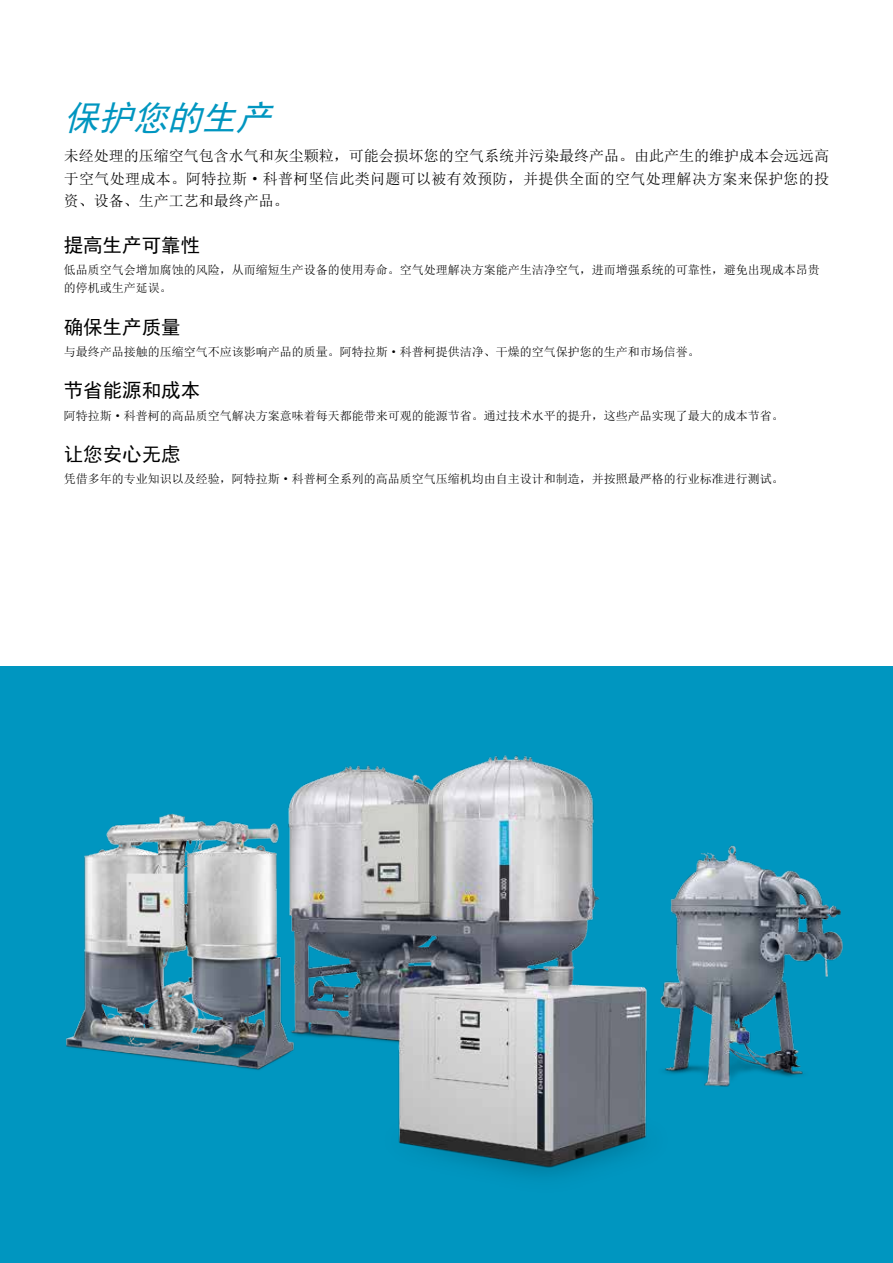
<style>
.page{position:relative;width:893px;height:1263px;background:#fff}
.page>*{position:absolute;margin:0;border:0;box-sizing:border-box;transform-origin:0 0}
.t1{font:italic 34.5px "Sim Hei";color:#0096c0}
.t2{font:19.5px "Sim Hei";color:#000}
.t3{font:15px/22.5px "Sim Sun";letter-spacing:.02em;color:#000;text-align:justify}
.t4{font:12px/18px "Sim Sun";color:#000}
</style>
<div class="page">
<div style="left:0;top:666px;width:893px;height:597px;background:#0096c0"></div>
<img style="left:66px;top:755px;width:777px;height:422px">
<h1 class="t1" style="left:64px;top:100px;width:218px">保护您的生产</h1>
<p class="t3" style="left:64px;top:144px;width:767px">未经处理的压缩空气包含水气和灰尘颗粒，可能会损坏您的空气系统并污染最终产品。由此产生的维护成本会远远高于空气处理成本。阿特拉斯·科普柯坚信此类问题可以被有效预防，并提供全面的空气处理解决方案来保护您的投资、设备、生产工艺和最终产品。</p>
<h2 class="t2" style="left:64px;top:235px;width:138px">提高生产可靠性</h2>
<p class="t4" style="left:64px;top:261px;width:758px">低品质空气会增加腐蚀的风险，从而缩短生产设备的使用寿命。空气处理解决方案能产生洁净空气，进而增强系统的可靠性，避免出现成本昂贵的停机或生产延误。</p>
<h2 class="t2" style="left:64px;top:317px;width:118px">确保生产质量</h2>
<p class="t4" style="left:64px;top:343px;width:638px">与最终产品接触的压缩空气不应该影响产品的质量。阿特拉斯·科普柯提供洁净、干燥的空气保护您的生产和市场信誉。</p>
<h2 class="t2" style="left:64px;top:381px;width:138px">节省能源和成本</h2>
<p class="t4" style="left:64px;top:406px;width:722px">阿特拉斯·科普柯的高品质空气解决方案意味着每天都能带来可观的能源节省。通过技术水平的提升，这些产品实现了最大的成本节省。</p>
<h2 class="t2" style="left:64px;top:444px;width:118px">让您安心无虑</h2>
<p class="t4" style="left:64px;top:470px;width:722px">凭借多年的专业知识以及经验，阿特拉斯·科普柯全系列的高品质空气压缩机均由自主设计和制造，并按照最严格的行业标准进行测试。</p>
</div>
